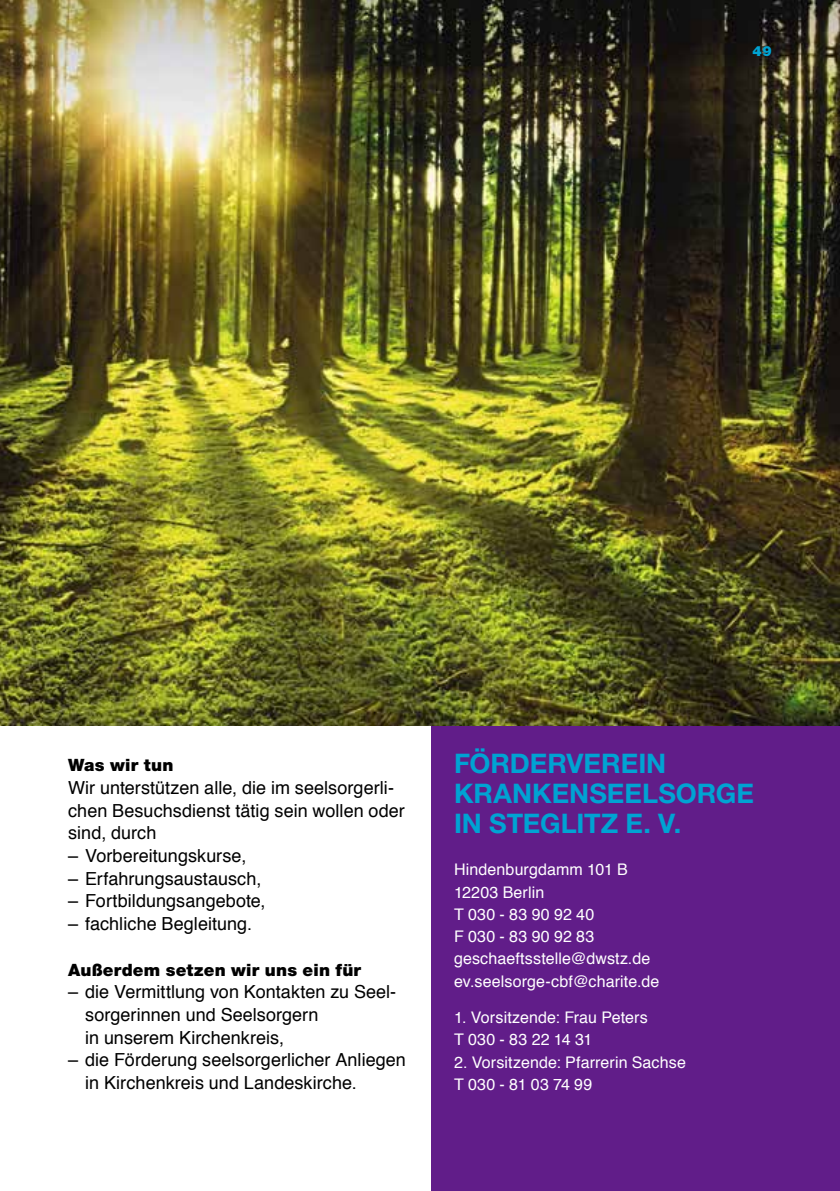
<style>
.page{position:relative;width:840px;height:1191px;background:#fff}
.page>*{position:absolute;margin:0;border:0;box-sizing:border-box;transform-origin:0 0}
.t1{font:700 27px/30px "Helvetica Neue";color:#00a3d3}
.t2{font:18px/22.6px "Helvetica";letter-spacing:.005em;color:#000}
.t3{font:900 17px "Helvetica Neue";letter-spacing:.01em;color:#000}
.t4{font:16px/22.4px "Helvetica";letter-spacing:.01em;color:#fff}
.t5{font:900 14px "Helvetica Neue";color:#00a3d3}
</style>
<div class="page">
<div style="left:431px;top:0;width:408px;height:1191px;background:#611d89"></div>
<img style="left:0;top:0;width:839px;height:726px">
<p class="t5" style="left:752px;top:43px;width:21px">49</p>
<p class="t3" style="left:68px;top:755px;width:107px">Was wir tun</p>
<p class="t2" style="left:68px;top:777px;width:338px">Wir unterstützen alle, die im seelsorgerli&shy;chen Besuchsdienst tätig sein wollen oder sind, durch</p>
<p class="t2" style="left:68px;top:845px;width:180px">– Vorbereitungskurse,</p>
<p class="t2" style="left:68px;top:867px;width:195px">– Erfahrungsaustausch,</p>
<p class="t2" style="left:68px;top:890px;width:199px">– Fortbildungsangebote,</p>
<p class="t2" style="left:68px;top:913px;width:185px">– fachliche Begleitung.</p>
<p class="t3" style="left:68px;top:959px;width:294px">Außerdem setzen wir uns ein für</p>
<p class="t2" style="left:85px;top:981px;width:312px;text-indent:-17px">– die Vermittlung von Kontakten zu Seel&shy;sorgerinnen und Seelsorgern<br>in unserem Kirchenkreis,</p>
<p class="t2" style="left:85px;top:1049px;width:322px;text-indent:-17px">– die Förderung seelsorgerlicher Anliegen in Kirchenkreis und Landeskirche.</p>
<h1 class="t1" style="left:454px;top:747px;width:301px">FÖRDERVEREIN<br>KRANKENSEELSORGE<br>IN STEGLITZ E. V.</h1>
<p class="t4" style="left:454px;top:859px;width:207px">Hindenburgdamm 101 B<br>12203 Berlin<br>T 030 - 83 90 92 40<br>F 030 - 83 90 92 83 geschaeftsstelle@dwstz.de ev.seelsorge-cbf@charite.de</p>
<p class="t4" style="left:454px;top:1006px;width:195px">1. Vorsitzende: Frau Peters<br>T 030 - 83 22 14 31</p>
<p class="t4" style="left:454px;top:1051px;width:233px">2. Vorsitzende: Pfarrerin Sachse<br>T 030 - 81 03 74 99</p>
</div>
